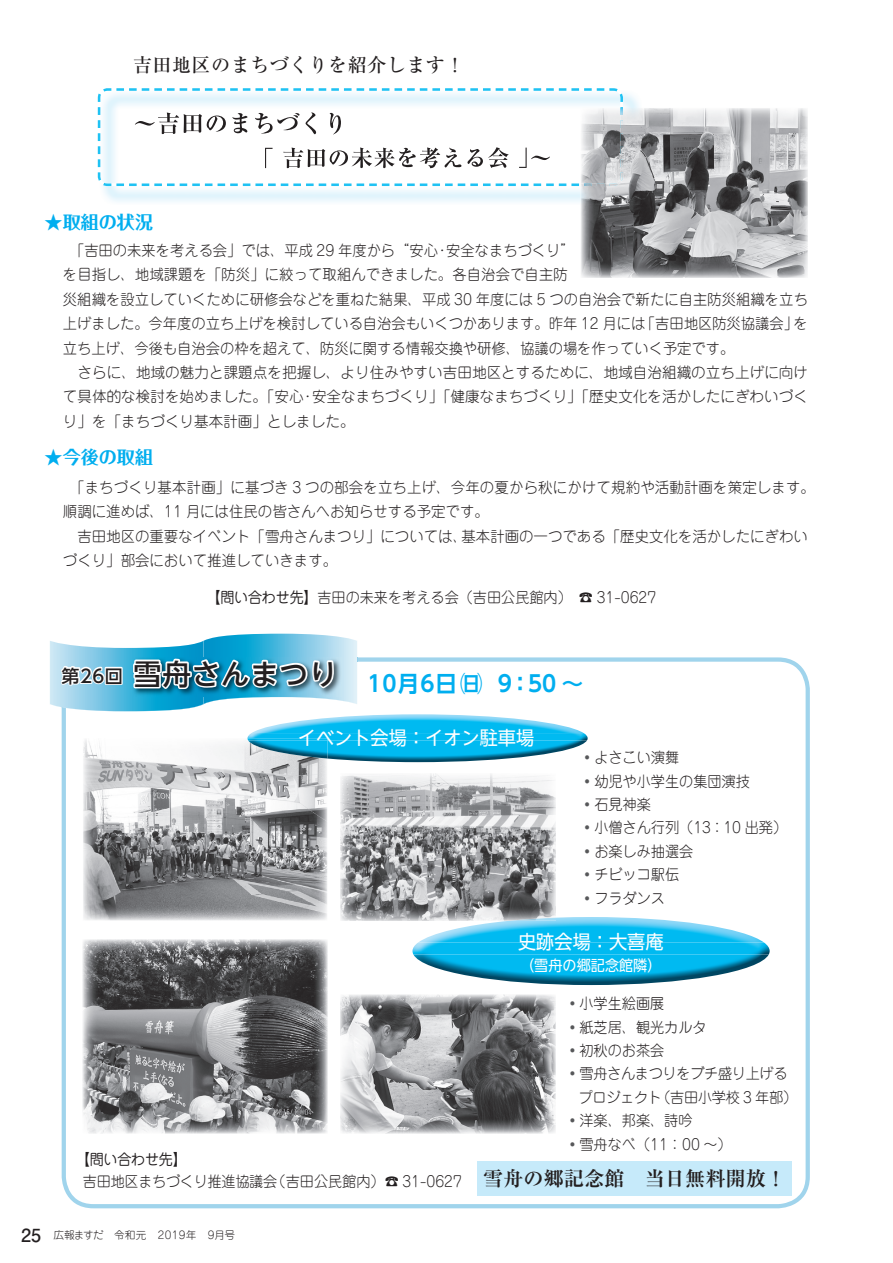
<style>
.page{position:relative;width:893px;height:1263px;background:#fff}
.page>*{position:absolute;margin:0;border:0;box-sizing:border-box;transform-origin:0 0}
.t1{font:700 22.35px "UD Shin Go NT Pro De";letter-spacing:.05em;color:#00aeef;scale:.96 1}
.t2{font:700 20.25px "Ryumin Pro";color:#231f20}
.t3{font:19.2px "UD Shin Go NT Pro";color:#fff;scale:.95 1}
.t4{font:500 19.2px "Ryumin Pro";letter-spacing:.02em;color:#231f20}
.t5{font:700 18px "Folk Pro";color:#00aeef}
.t6{font:500 18px "UD Shin Go NT Pro";color:#231f20}
.t7{font:300 14.85px/24.5px "Jun 101 Pro";color:#231f20;scale:.96 1}
.t8{font:300 14.85px/24.5px "Jun 101 Pro";color:#231f20}
.t9{font:300 14.85px/23.4px "Jun 101 Pro";color:#231f20;scale:.95 1}
.t10{font:300 14.85px "Jun 101 Pro";letter-spacing:-.02em;color:#231f20;scale:.95 1}
.t11{font:14.85px "UD Shin Go NT Pro";color:#fff;scale:.95 1}
.t12{font:14.85px "Jun 201 Pro";letter-spacing:-.02em;color:#231f20;scale:.95 1}
.t13{font:300 10.65px "Jun 101 Pro";letter-spacing:.015em;color:#231f20}
.s1{font-family:"Jun 201 Pro";font-weight:400}
.s2{color:#57585a}
.s3{font-family:"Futo Go B101 Pro";font-weight:700;font-size:18px}
</style>
<div class="page">
<svg style="left:62px;top:657px;width:748px;height:551px"></svg>
<img style="left:83px;top:738px;width:244px;height:183px">
<img style="left:83px;top:939px;width:244px;height:194px">
<svg style="left:98px;top:88px;width:525px;height:98px"></svg>
<img style="left:581px;top:108px;width:227px;height:170px">
<img style="left:580px;top:108px;width:62px;height:97px">
<img style="left:580px;top:108px;width:43px;height:78px">
<img style="left:584px;top:183px;width:20px;height:3px">
<img style="left:620px;top:108px;width:3px;height:59px">
<img style="left:609px;top:172px;width:14px;height:14px">
<img style="left:251px;top:714px;width:333px;height:19px">
<img style="left:327px;top:740px;width:260px;height:22px">
<img style="left:247px;top:740px;width:80px;height:18px">
<img style="left:247px;top:733px;width:341px;height:7px">
<img style="left:418px;top:917px;width:346px;height:25px">
<img style="left:412px;top:942px;width:358px;height:43px">
<div style="left:477px;top:1162px;width:315px;height:34px;background:#c6eafa"></div>
<img style="left:340px;top:773px;width:216px;height:148px">
<img style="left:510px;top:918px;width:46px;height:3px">
<img style="left:340px;top:994px;width:216px;height:139px">
<svg style="left:50px;top:633px;width:308px;height:78px"></svg>
<p class="t4" style="left:133px;top:50px;width:333px">吉田地区のまちづくりを紹介します！</p>
<p class="t5" style="left:45px;top:207px;width:110px">★取組の状況</p>
<p class="t7" style="left:63px;top:236px;width:778px">　「吉田の未来を考える会」では、平成 29 年度から“安心・安全なまちづくり”<br>を目指し、地域課題を「防災」に絞って取組んできました。各自治会で自主防<br>災組織を設立していくために研修会などを重ねた結果、平成 30 年度には 5 つの自治会で新たに自主防災組織を立ち上げました。今年度の立ち上げを検討している自治会もいくつかあります。昨年 12 月には「吉田地区防災協議会」を立ち上げ、今後も自治会の枠を超えて、防災に関する情報交換や研修、協議の場を作っていく予定です。<br>　さらに、地域の魅力と課題点を把握し、より住みやすい吉田地区とするために、地域自治組織の立ち上げに向けて具体的な検討を始めました。「安心・安全なまちづくり」「健康なまちづくり」「歴史文化を活かしたにぎわいづくり」を「まちづくり基本計画」としました。</p>
<p class="t5" style="left:45px;top:442px;width:110px">★今後の取組</p>
<p class="t8" style="left:63px;top:473px;width:754px">　「まちづくり基本計画」に基づき 3 つの部会を立ち上げ、今年の夏から秋にかけて規約や活動計画を策定します。順調に進めば、11 月には住民の皆さんへお知らせする予定です。<br>　吉田地区の重要なイベント「雪舟さんまつり」については、基本計画の一つである「歴史文化を活かしたにぎわいづくり」部会において推進していきます。</p>
<p class="t9" style="left:207px;top:584px;width:475px"><span class="s1">【問い合わせ先】</span>吉田の未来を考える会（吉田公民館内）　☎ 31-0627</p>
<p class="t6" style="left:62px;top:661px;width:63px">第26回</p>
<h1 class="t1" style="left:133px;top:665px;width:470px"><sup>雪舟さんまつり</sup> 10月6日㈰ 9：50 ～</h1>
<p class="t3" style="left:298px;top:722px;width:250px">イベント会場：イオン駐車場</p>
<p class="t9" style="left:580px;top:744px;width:219px"><span class="s2">・</span>よさこい演舞<br><span class="s2">・</span>幼児や小学生の集団演技<br><span class="s2">・</span>石見神楽<br><span class="s2">・</span>小僧さん行列（13：10 出発）<span class="s2">・</span>お楽しみ抽選会<br><span class="s2">・</span>チビッコ駅伝<br><span class="s2">・</span>フラダンス</p>
<p class="t3" style="left:518px;top:926px;width:155px">史跡会場：大喜庵</p>
<p class="t11" style="left:520px;top:953px;width:150px">（雪舟の郷記念館隣）</p>
<p class="t12" style="left:76px;top:1147px;width:118px">【問い合わせ先】</p>
<p class="t10" style="left:83px;top:1169px;width:401px">吉田地区まちづくり推進協議会（吉田公民館内）☎ 31-0627</p>
<p class="t13" style="left:21px;top:1226px;width:215px"><span class="s3">25</span> 広報ますだ　令和元　2019年　9月号</p>
<p class="t9" style="left:565px;top:990px;width:106px"><span class="s2">・</span>小学生絵画展</p>
<p class="t9" style="left:565px;top:1013px;width:150px"><span class="s2">・</span>紙芝居、観光カルタ</p>
<p class="t9" style="left:565px;top:1037px;width:106px"><span class="s2">・</span>初秋のお茶会</p>
<p class="t10" style="left:565px;top:1062px;width:235px"><span class="s2">・</span>雪舟さんまつりをブチ盛り上げる</p>
<p class="t10" style="left:579px;top:1085px;width:231px">プロジェクト（吉田小学校 3 年部）</p>
<p class="t9" style="left:565px;top:1107px;width:135px"><span class="s2">・</span>洋楽、邦楽、詩吟</p>
<p class="t9" style="left:565px;top:1130px;width:177px"><span class="s2">・</span>雪舟なべ（11：00 〜）</p>
<h2 class="t2" style="left:483px;top:1163px;width:304px">雪舟の郷記念館　当日無料開放！</h2>
</div>
